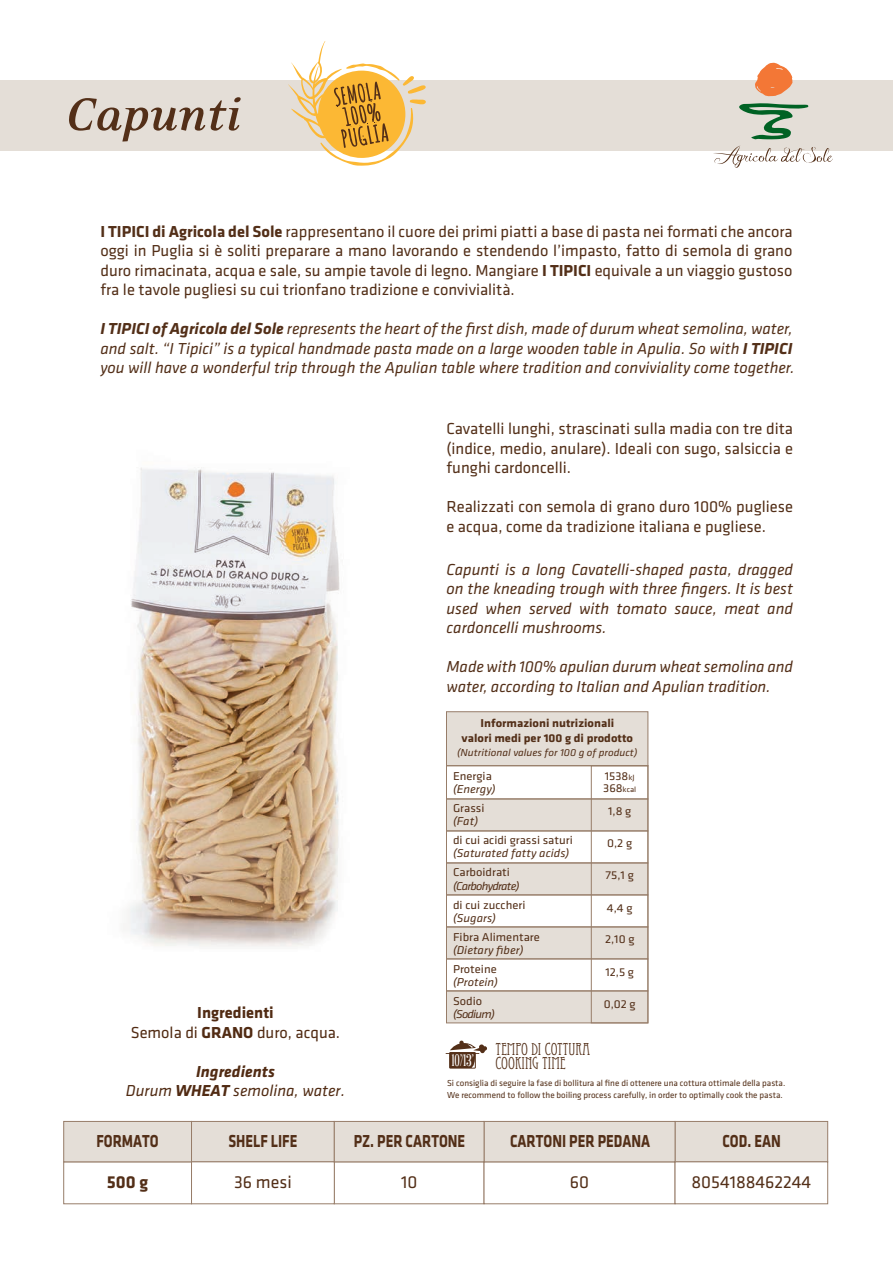
<style>
.page{position:relative;width:893px;height:1265px;background:#fff}
.page>*{position:absolute;margin:0;border:0;box-sizing:border-box;transform-origin:0 0}
.t1{font:italic 700 52.5px "Eidetic Neo";color:#532f18}
.t2{font:700 18px "Klavika";color:#532f18;scale:.8 1}
.t3{font:18px "Klavika";color:#532f18}
.t4{font:700 18px "Klavika";color:#532f18}
.t5{font:16.95px "Eccentric Std";color:#532f18}
.t6{font:16.5px/19.5px "Klavika";color:#532f18;text-align:justify}
.t7{font:italic 16.5px/19.5px "Klavika";letter-spacing:-.005em;color:#532f18;text-align:justify}
.t8{font:italic 16.5px/19.5px "Klavika";color:#512b13;text-align:center}
.t9{font:16.5px/19.5px "Klavika";color:#512b13;text-align:center}
.t10{font:16.5px "Abraham Lincoln";color:#fff}
.t11{font:11.85px "Klavika";color:#532f18;scale:1.06 1}
.t12{font:italic 11.85px "Klavika";color:#532f18;scale:1.06 1}
.t13{font:700 11.85px/15px "Klavika";color:#532f18;text-align:center;scale:1.06 1}
.t14{font:italic 11.85px "Klavika";letter-spacing:-.06em;color:#532f18;scale:1.06 1}
.t15{font:italic 10.5px "Klavika";color:#532f18;scale:1.06 1}
.t16{font:9px "Klavika";color:#532f18}
.t17{font:7.8px "Klavika";color:#532f18;scale:1.06 1}
.s1{font-weight:700}
.s2{font-size:7.8px}
.s3{font-size:11.85px}
</style>
<div class="page">
<img style="left:123px;top:467px;width:217px;height:480px">
<div style="left:0;top:80px;width:893px;height:70px;background:#e4ded7"></div>
<svg style="left:739px;top:103px;width:69px;height:36px"></svg>
<svg style="left:755px;top:62px;width:38px;height:34px"></svg>
<svg style="left:713px;top:146px;width:120px;height:22px"></svg>
<div style="left:446px;top:799px;width:202px;height:32px;background:#e4ded7;border:1px solid #977d69"></div>
<div style="left:446px;top:863px;width:202px;height:32px;background:#e4ded7;border:1px solid #977d69"></div>
<div style="left:446px;top:712px;width:202px;height:54px;background:#e4ded7;border:1px solid #977d69"></div>
<div style="left:446px;top:766px;width:202px;height:33px;border:1px solid #977d69"></div>
<div style="left:446px;top:831px;width:202px;height:32px;border:1px solid #977d69"></div>
<div style="left:446px;top:927px;width:202px;height:32px;background:#e4ded7;border:1px solid #977d69"></div>
<div style="left:446px;top:991px;width:202px;height:32px;background:#e4ded7;border:1px solid #977d69"></div>
<div style="left:446px;top:895px;width:202px;height:32px;border:1px solid #977d69"></div>
<div style="left:446px;top:959px;width:202px;height:32px;border:1px solid #977d69"></div>
<div style="left:591px;top:766px;width:57px;height:257px;border:1px solid #977d69"></div>
<svg style="left:288px;top:41px;width:138px;height:125px"></svg>
<div style="left:64px;top:1162px;width:128px;height:42px;background:#fff;border:1px solid #977d69"></div>
<div style="left:64px;top:1121px;width:128px;height:41px;background:#e4ded7;border:1px solid #977d69"></div>
<div style="left:334px;top:1162px;width:150px;height:42px;background:#fff;border:1px solid #977d69"></div>
<div style="left:484px;top:1162px;width:191px;height:42px;background:#fff;border:1px solid #977d69"></div>
<div style="left:675px;top:1121px;width:153px;height:41px;background:#e4ded7;border:1px solid #977d69"></div>
<div style="left:484px;top:1121px;width:191px;height:41px;background:#e4ded7;border:1px solid #977d69"></div>
<div style="left:675px;top:1162px;width:153px;height:42px;background:#fff;border:1px solid #977d69"></div>
<div style="left:191px;top:1121px;width:143px;height:41px;background:#e4ded7;border:1px solid #977d69"></div>
<div style="left:191px;top:1162px;width:143px;height:42px;background:#fff;border:1px solid #977d69"></div>
<div style="left:334px;top:1121px;width:150px;height:41px;background:#e4ded7;border:1px solid #977d69"></div>
<svg style="left:446px;top:1041px;width:41px;height:28px"></svg>
<h1 class="t1" style="left:65px;top:87px;width:177px">Capunti</h1>
<p class="t6" style="left:100px;top:222px;width:694px"><span class="s1">I TIPICI di Agricola del Sole</span> rappresentano il cuore dei primi piatti a base di pasta nei formati che ancora oggi in Puglia si è soliti preparare a mano lavorando e stendendo l’impasto, fatto di semola di grano duro rimacinata, acqua e sale, su ampie tavole di legno. Mangiare <span class="s1">I TIPICI</span> equivale a un viaggio gustoso fra le tavole pugliesi su cui trionfano tradizione e convivialità.</p>
<p class="t7" style="left:100px;top:319px;width:695px"><span class="s1">I TIPICI of Agricola del Sole</span> represents the heart of the first dish, made of durum wheat semolina, water, and salt. “I Tipici” is a typical handmade pasta made on a large wooden table in Apulia. So with <span class="s1">I TIPICI </span>you will have a wonderful trip through the Apulian table where tradition and conviviality come together.</p>
<p class="t9" style="left:131px;top:1003px;width:211px"><span class="s1">Ingredienti<br></span>Semola di <span class="s1">GRANO</span> duro, acqua.</p>
<p class="t8" style="left:126px;top:1062px;width:221px"><span class="s1">Ingredients<br></span>Durum <span class="s1">WHEAT</span> semolina, water.</p>
<p class="t6" style="left:446px;top:420px;width:348px">Cavatelli lunghi, strascinati sulla madia con tre dita (indice, medio, anulare). Ideali con sugo, salsiccia e funghi cardoncelli.</p>
<p class="t6" style="left:446px;top:498px;width:348px">Realizzati con semola di grano duro 100% pugliese e acqua, come da tradizione italiana e pugliese.</p>
<p class="t7" style="left:446px;top:560px;width:348px">Capunti is a long Cavatelli-shaped pasta, dragged on the kneading trough with three fingers. It is best used when served with tomato sauce, meat and cardoncelli mushrooms.</p>
<p class="t7" style="left:446px;top:657px;width:348px">Made with 100% apulian durum wheat semolina and water, according to Italian and Apulian tradition.</p>
<p class="t13" style="left:461px;top:716px;width:163px">Informazioni nutrizionali<br>valori medi per 100 g di prodotto</p>
<p class="t15" style="left:457px;top:747px;width:171px">(Nutritional values for 100 g of product)</p>
<p class="t11" style="left:453px;top:769px;width:38px">Energia</p>
<p class="t12" style="left:453px;top:783px;width:42px">(Energy)</p>
<p class="t11" style="left:453px;top:802px;width:31px">Grassi</p>
<p class="t12" style="left:453px;top:815px;width:25px">(Fat)</p>
<p class="t11" style="left:453px;top:834px;width:114px">di cui acidi grassi saturi</p>
<p class="t12" style="left:453px;top:847px;width:111px">(Saturated fatty acids)</p>
<p class="t11" style="left:453px;top:866px;width:55px">Carboidrati</p>
<p class="t14" style="left:453px;top:879px;width:64px">(Carbohydrate)</p>
<p class="t11" style="left:453px;top:898px;width:70px">di cui zuccheri</p>
<p class="t12" style="left:453px;top:912px;width:42px">(Sugars)</p>
<p class="t11" style="left:453px;top:930px;width:83px">Fibra Alimentare</p>
<p class="t12" style="left:453px;top:944px;width:68px">(Dietary fiber)</p>
<p class="t11" style="left:453px;top:962px;width:43px">Proteine</p>
<p class="t12" style="left:453px;top:976px;width:44px">(Protein)</p>
<p class="t11" style="left:453px;top:995px;width:29px">Sodio</p>
<p class="t12" style="left:453px;top:1008px;width:41px">(Sodium)</p>
<p class="t11" style="left:605px;top:769px;width:30px">1538<span class="s2">kJ</span></p>
<p class="t17" style="left:603px;top:785px;width:33px"><span class="s3">368</span>kcal</p>
<p class="t11" style="left:608px;top:804px;width:23px">1,8 g</p>
<p class="t11" style="left:607px;top:836px;width:25px">0,2 g</p>
<p class="t11" style="left:606px;top:868px;width:28px">75,1 g</p>
<p class="t11" style="left:607px;top:902px;width:26px">4,4 g</p>
<p class="t11" style="left:605px;top:932px;width:29px">2,10 g</p>
<p class="t11" style="left:605px;top:966px;width:29px">12,5 g</p>
<p class="t11" style="left:604px;top:997px;width:32px">0,02 g</p>
<p class="t5" style="left:495px;top:1039px;width:96px">TEMPO DI COTTURA</p>
<p class="t10" style="left:452px;top:1052px;width:23px">10’/13’</p>
<p class="t5" style="left:495px;top:1053px;width:72px">COOKING TIME</p>
<p class="t16" style="left:447px;top:1078px;width:340px">Si consiglia di seguire la fase di bollitura al fine di ottenere una cottura ottimale della pasta.</p>
<p class="t16" style="left:447px;top:1090px;width:337px">We recommend to follow the boiling process carefully, in order to optimally cook the pasta.</p>
<p class="t2" style="left:96px;top:1131px;width:79px">FORMATO</p>
<p class="t4" style="left:107px;top:1172px;width:43px">500 g</p>
<p class="t2" style="left:228px;top:1131px;width:88px">SHELF LIFE</p>
<p class="t3" style="left:234px;top:1172px;width:59px">36 mesi</p>
<p class="t2" style="left:354px;top:1131px;width:141px">PZ. PER CARTONE</p>
<p class="t2" style="left:510px;top:1131px;width:176px">CARTONI PER PEDANA</p>
<p class="t2" style="left:722px;top:1131px;width:74px">COD. EAN</p>
<p class="t3" style="left:401px;top:1172px;width:18px">10</p>
<p class="t3" style="left:570px;top:1172px;width:21px">60</p>
<p class="t3" style="left:691px;top:1172px;width:121px">8054188462244</p>
</div>
